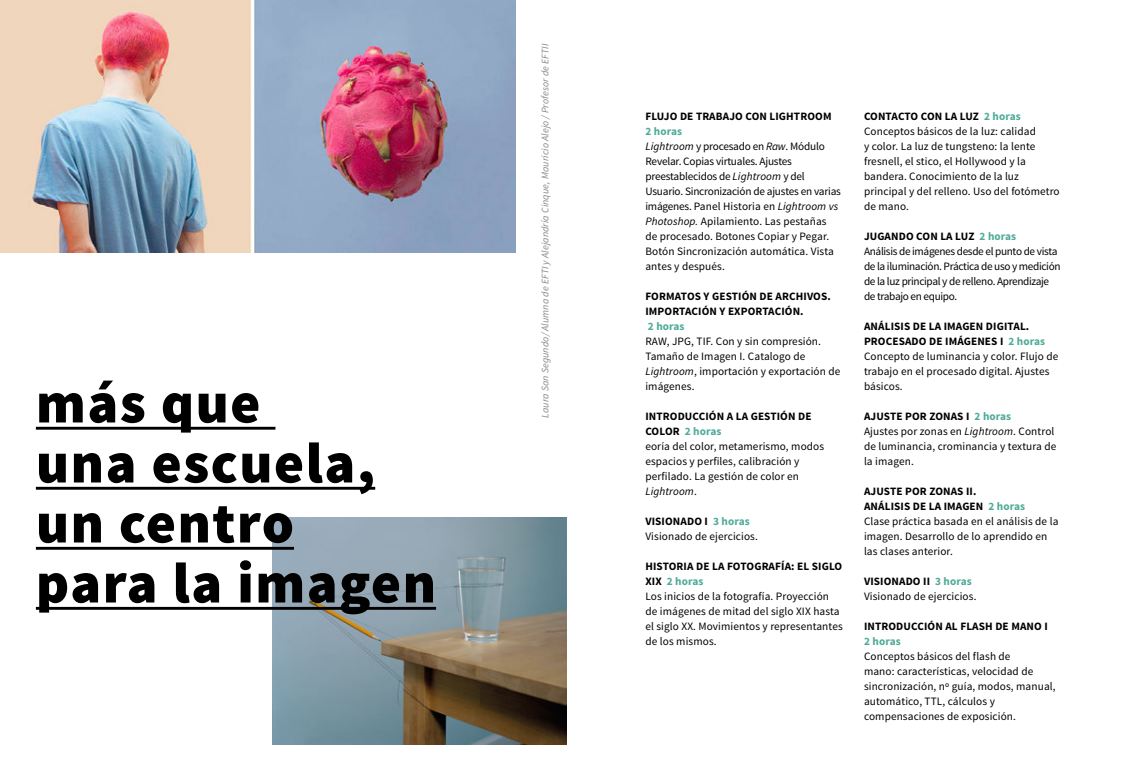
<style>
.page{position:relative;width:1134px;height:780px;background:#fff}
.page>*{position:absolute;margin:0;border:0;box-sizing:border-box;transform-origin:0 0}
.t1{font:900 57.5px/60px "Source Sans Pro";letter-spacing:.025em;color:#000}
.t2{font:11.25px/15px "Source Sans Pro";letter-spacing:.01em;color:#000}
.t3{font:11.25px/15px "Source Sans Pro";letter-spacing:-.015em;color:#000}
.t4{font:11.25px/15px "Source Sans Pro";letter-spacing:-.03em;color:#000}
.t5{font:700 11.25px/15px "Source Sans Pro";letter-spacing:.01em;color:#000}
.t6{font:700 11.25px "Source Sans Pro";letter-spacing:.01em;color:#4eab98}
.t7{font:italic 10px "Source Sans Pro";letter-spacing:.01em;color:#878787}
.s1{font-weight:700;color:#4eab98}
.s2{font-style:italic}
.s3{font-weight:700}
</style>
<div class="page">
<img style="left:273px;top:517px;width:294px;height:227px">
<img style="left:0;top:0;width:516px;height:252px">
<hr style="left:36px;top:427px;width:239px;height:2px;background:#000">
<hr style="left:36px;top:487px;width:339px;height:2px;background:#000">
<hr style="left:36px;top:547px;width:258px;height:2px;background:#000">
<hr style="left:36px;top:607px;width:400px;height:2px;background:#000">
<h1 class="t1" style="left:36px;top:376px;width:226px">más que</h1>
<h1 class="t1" style="left:36px;top:436px;width:402px">una escuela, un centro<br>para la imagen</h1>
<p class="t7" style="left:539px;top:418px;width:376px;rotate:-90deg">Laura San Segundo/ Alumna de EFTI y Alejandría Cinque, Mauricio Alejo / Profesor de EFTII</p>
<p class="t5" style="left:645px;top:109px;width:188px">FLUJO DE TRABAJO CON LIGHTROOM</p>
<p class="t3" style="left:645px;top:124px;width:197px"><span class="s1">2 horas<br></span><span class="s2">Lightroom</span> y procesado en <span class="s2">Raw</span>. Módulo Revelar. Copias virtuales. Ajustes preestablecidos de <span class="s2">Lightroom</span> y del Usuario. Sincronización de ajustes en varias imágenes. Panel Historia en <span class="s2">Lightroom vs Photoshop.</span> Apilamiento. Las pestañas de procesado. Botones Copiar y Pegar.<br>Botón Sincronización automática. Vista antes y después.</p>
<p class="t5" style="left:645px;top:289px;width:187px">FORMATOS Y GESTIÓN DE ARCHIVOS.<br>IMPORTACIÓN Y EXPORTACIÓN.</p>
<p class="t6" style="left:648px;top:319px;width:38px">2 horas</p>
<p class="t2" style="left:645px;top:334px;width:197px">RAW, JPG, TIF. Con y sin compresión.<br>Tamaño de Imagen I. Catalogo de<br><span class="s2">Lightroom</span>, importación y exportación de imágenes.</p>
<p class="t2" style="left:645px;top:409px;width:180px"><span class="s3">INTRODUCCIÓN A LA GESTIÓN DE<br>COLOR</span> <span class="s1">2 horas<br></span>eoría del color, metamerismo, modos espacios y perfiles, calibración y perfilado. La gestión de color en<br><span class="s2">Lightroom</span>.</p>
<p class="t2" style="left:645px;top:514px;width:114px"><span class="s3">VISIONADO I</span> <span class="s1">3 horas<br></span>Visionado de ejercicios.</p>
<p class="t2" style="left:645px;top:559px;width:199px"><span class="s3">HISTORIA DE LA FOTOGRAFÍA: EL SIGLO<br>XIX</span> <span class="s1">2 horas<br></span>Los inicios de la fotografía. Proyección de imágenes de mitad del siglo XIX hasta el siglo XX. Movimientos y representantes de los mismos.</p>
<p class="t2" style="left:864px;top:109px;width:197px"><span class="s3">CONTACTO CON LA LUZ</span> <span class="s1">2 horas<br></span>Conceptos básicos de la luz: calidad<br>y color. La luz de tungsteno: la lente fresnell, el stico, el Hollywood y la bandera. Conocimiento de la luz principal y del relleno. Uso del fotómetro de mano.</p>
<p class="t4" style="left:864px;top:229px;width:198px"><span class="s3">JUGANDO CON LA LUZ</span> <span class="s1">2 horas<br></span>Análisis de imágenes desde el punto de vista de la iluminación. Práctica de uso y medición de la luz principal y de relleno. Aprendizaje de trabajo en equipo.</p>
<p class="t2" style="left:864px;top:319px;width:196px"><span class="s3">ANÁLISIS DE LA IMAGEN DIGITAL.<br>PROCESADO DE IMÁGENES I</span> <span class="s1">2 horas<br></span>Concepto de luminancia y color. Flujo de trabajo en el procesado digital. Ajustes básicos.</p>
<p class="t2" style="left:864px;top:409px;width:194px"><span class="s3">AJUSTE POR ZONAS I</span> <span class="s1">2 horas<br></span>Ajustes por zonas en <span class="s2">Lightroom</span>. Control de luminancia, crominancia y textura de la imagen.</p>
<p class="t2" style="left:864px;top:484px;width:196px"><span class="s3">AJUSTE POR ZONAS II.<br>ANÁLISIS DE LA IMAGEN</span> <span class="s1">2 horas<br></span>Clase práctica basada en el análisis de la imagen. Desarrollo de lo aprendido en las clases anterior.</p>
<p class="t2" style="left:864px;top:574px;width:114px"><span class="s3">VISIONADO II</span> <span class="s1">3 horas<br></span>Visionado de ejercicios.</p>
<p class="t5" style="left:864px;top:619px;width:185px">INTRODUCCIÓN AL FLASH DE MANO I</p>
<p class="t6" style="left:864px;top:634px;width:38px">2 horas</p>
<p class="t2" style="left:864px;top:649px;width:193px">Conceptos básicos del flash de<br>mano: características, velocidad de sincronización, nº guía, modos, manual, automático, TTL, cálculos y compensaciones de exposición.</p>
</div>
